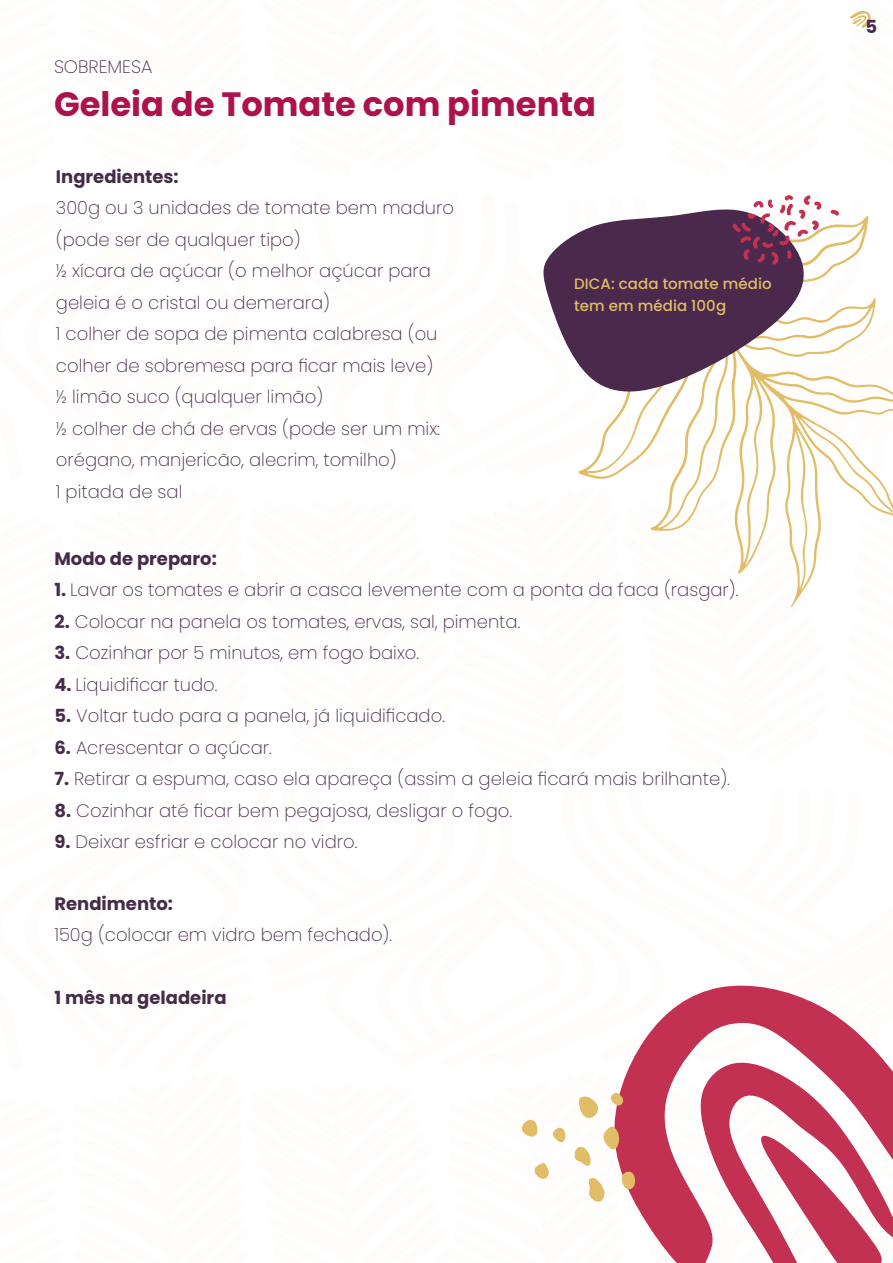
<style>
.page{position:relative;width:893px;height:1263px;background:#fff}
.page>*{position:absolute;margin:0;border:0;box-sizing:border-box;transform-origin:0 0}
.t1{font:700 33.75px "Poppins";color:#ad124d}
.t2{font:200 18px/31.5px "Poppins";color:#452c48}
.t3{font:700 18px "Poppins";color:#452c48}
.t4{font:700 18px "Poppins";color:#4a294a}
.t5{font:500 15px/22.5px "Poppins";letter-spacing:.005em;color:#e0bd66}
.s1{font-weight:700}
</style>
<div class="page">
<svg style="left:849px;top:10px;width:22px;height:19px"></svg>
<svg style="left:583px;top:475px;width:310px;height:132px"></svg>
<svg style="left:543px;top:236px;width:30px;height:120px;fill:#4a294d"></svg>
<svg style="left:573px;top:195px;width:320px;height:280px"></svg>
<svg style="left:521px;top:985px;width:372px;height:278px"></svg>
<p class="t2" style="left:54px;top:51px;width:100px">SOBREMESA</p>
<p class="t1" style="left:54px;top:85px;width:544px">Geleia de Tomate com pimenta</p>
<p class="t3" style="left:56px;top:166px;width:124px">Ingredientes:</p>
<p class="t2" style="left:56px;top:192px;width:400px">300g ou 3 unidades de tomate bem maduro (pode ser de qualquer tipo)</p>
<p class="t2" style="left:56px;top:255px;width:377px">½ xícara de açúcar (o melhor açúcar para geleia é o cristal ou demerara)</p>
<p class="t2" style="left:56px;top:318px;width:383px">1 colher de sopa de pimenta calabresa (ou colher de sobremesa para ficar mais leve)</p>
<p class="t2" style="left:56px;top:381px;width:269px">½ limão suco (qualquer limão)</p>
<p class="t2" style="left:56px;top:413px;width:386px">½ colher de chá de ervas (pode ser um mix: orégano, manjericão, alecrim, tomilho)</p>
<p class="t2" style="left:56px;top:476px;width:128px">1 pitada de sal</p>
<p class="t5" style="left:574px;top:272px;width:199px">DICA: cada tomate médio tem em média 100g</p>
<p class="t3" style="left:54px;top:548px;width:164px">Modo de preparo:</p>
<p class="t2" style="left:54px;top:574px;width:685px"><span class="s1">1.</span> Lavar os tomates e abrir a casca levemente com a ponta da faca (rasgar).</p>
<p class="t2" style="left:54px;top:606px;width:467px"><span class="s1">2.</span> Colocar na panela os tomates, ervas, sal, pimenta.</p>
<p class="t2" style="left:54px;top:637px;width:366px"><span class="s1">3.</span> Cozinhar por 5 minutos, em fogo baixo.</p>
<p class="t2" style="left:54px;top:669px;width:165px"><span class="s1">4.</span> Liquidificar tudo.</p>
<p class="t2" style="left:54px;top:700px;width:392px"><span class="s1">5.</span> Voltar tudo para a panela, já liquidificado.</p>
<p class="t2" style="left:54px;top:732px;width:219px"><span class="s1">6.</span> Acrescentar o açúcar.</p>
<p class="t2" style="left:54px;top:763px;width:677px"><span class="s1">7.</span> Retirar a espuma, caso ela apareça (assim a geleia ficará mais brilhante).</p>
<p class="t2" style="left:54px;top:795px;width:459px"><span class="s1">8.</span> Cozinhar até ficar bem pegajosa, desligar o fogo.</p>
<p class="t2" style="left:54px;top:826px;width:304px"><span class="s1">9.</span> Deixar esfriar e colocar no vidro.</p>
<p class="t3" style="left:54px;top:893px;width:120px">Rendimento:</p>
<p class="t2" style="left:54px;top:919px;width:339px">150g (colocar em vidro bem fechado).</p>
<p class="t3" style="left:54px;top:987px;width:174px">1 mês na geladeira</p>
<p class="t4" style="left:865px;top:17px;width:13px">5</p>
</div>
